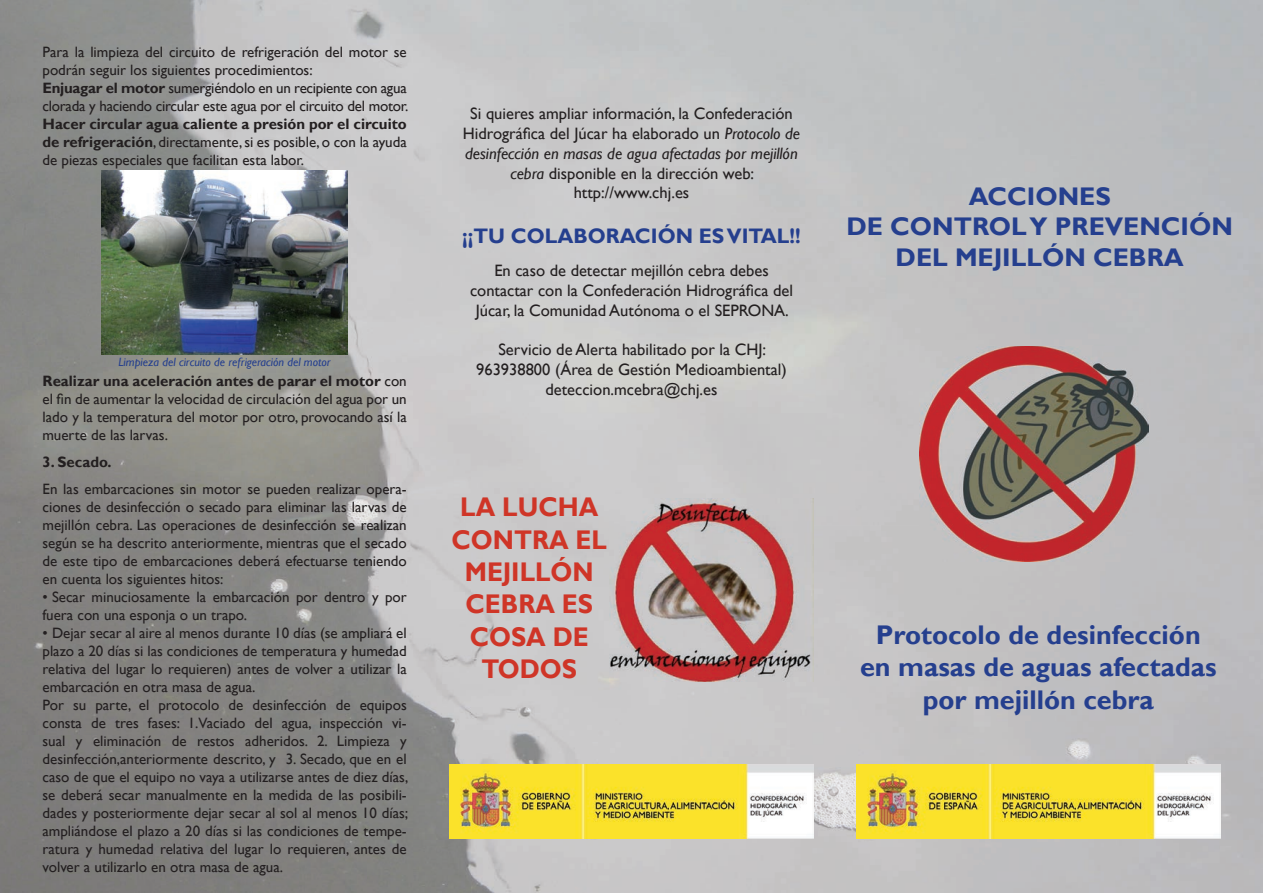
<style>
.page{position:relative;width:1263px;height:893px;background:#fff}
.page>*{position:absolute;margin:0;border:0;box-sizing:border-box;transform-origin:0 0}
.t1{font:700 27px/32.4px "Gill Sans";color:#253f8e;text-align:center}
.t2{font:700 27px/32.4px "Gill Sans";color:#cf3527;text-align:center;scale:.93 1}
.t3{font:700 25.5px/30.6px "Gill Sans";color:#253f8e;text-align:center}
.t4{font:700 21px "Gill Sans";color:#253f8e}
.t5{font:16.5px/19.8px "Gill Sans";color:#231f20;text-align:center}
.t6{font:15px/18px "Gill Sans";color:#231f20}
.t7{font:700 15px "Gill Sans";color:#231f20}
.t8{font:italic 12px "Gill Sans";color:#253f8e}
.s1{font-weight:700}
.s2{font-style:italic}
</style>
<div class="page">
<img style="left:0;top:0;width:1105px;height:367px">
<div style="left:1105px;top:0;width:158px;height:893px;background:#bbbcbe"></div>
<img style="left:0;top:367px;width:631px;height:526px">
<div style="left:790px;top:525px;width:315px;height:368px;background:#c3c2c2"></div>
<img style="left:449px;top:764px;width:365px;height:75px">
<img style="left:919px;top:346px;width:229px;height:215px">
<img style="left:856px;top:764px;width:364px;height:75px">
<img style="left:102px;top:170px;width:246px;height:185px">
<img style="left:609px;top:499px;width:205px;height:183px">
<p class="t6" style="left:43px;top:43px;width:366px">Para la limpieza del circuito de refrigeración del motor se podrán seguir los siguientes procedimientos:</p>
<p class="t6" style="left:43px;top:79px;width:367px"><span class="s1">Enjuagar el motor</span> sumergiéndolo en un recipiente con agua clorada y haciendo circular este agua por el circuito del motor.</p>
<p class="t6" style="left:43px;top:116px;width:366px;text-align:justify"><span class="s1">Hacer circular agua caliente a presión por el circuito de refrigeración</span>, directamente, si es posible, o con la ayuda de piezas especiales que facilitan esta labor.</p>
<p class="t8" style="left:119px;top:355px;width:214px">Limpieza del circuito de refrigeración del motor</p>
<p class="t6" style="left:43px;top:373px;width:366px;text-align:justify"><span class="s1">Realizar una aceleración antes de parar el motor</span> con el fin de aumentar la velocidad de circulación del agua por un lado y la temperatura del motor por otro, provocando así la muerte de las larvas.</p>
<p class="t7" style="left:43px;top:453px;width:71px">3. Secado.</p>
<p class="t6" style="left:43px;top:480px;width:366px;text-align:justify">En las embarcaciones sin motor se pueden realizar opera&shy;ciones de desinfección o secado para eliminar las larvas de mejillón cebra. Las operaciones de desinfección se realizan según se ha descrito anteriormente, mientras que el secado de este tipo de embarcaciones deberá efectuarse teniendo en cuenta los siguientes hitos:</p>
<p class="t6" style="left:43px;top:588px;width:366px">• Secar minuciosamente la embarcación por dentro y por fuera con una esponja o un trapo.</p>
<p class="t6" style="left:43px;top:624px;width:367px">• Dejar secar al aire al menos durante 10 días (se ampliará el plazo a 20 días si las condiciones de temperatura y humedad relativa del lugar lo requieren) antes de volver a utilizar la embarcación en otra masa de agua.<br>Por su parte, el protocolo de desinfección de equipos consta de tres fases: 1.Vaciado del agua, inspección vi&shy;sual y eliminación de restos adheridos. 2. Limpieza y desinfección,anteriormente descrito, y 3. Secado, que en el caso de que el equipo no vaya a utilizarse antes de diez días, se deberá secar manualmente en la medida de las posibili&shy;dades y posteriormente dejar secar al sol al menos 10 días; ampliándose el plazo a 20 días si las condiciones de tempe&shy;ratura y humedad relativa del lugar lo requieren, antes de volver a utilizarlo en otra masa de agua.</p>
<p class="t5" style="left:463px;top:104px;width:339px">Si quieres ampliar información, la Confederación Hidrográfica del Júcar ha elaborado un <span class="s2">Protocolo de desinfección en masas de agua afectadas por mejillón cebra</span> disponible en la dirección web: http://www.chj.es</p>
<h3 class="t4" style="left:462px;top:224px;width:340px">¡¡TU COLABORACIÓN ES VITAL!!</h3>
<p class="t5" style="left:470px;top:261px;width:324px">En caso de detectar mejillón cebra debes contactar con la Confederación Hidrográfica del<br>Júcar, la Comunidad Autónoma o el SEPRONA.</p>
<p class="t5" style="left:476px;top:340px;width:312px">Servicio de Alerta habilitado por la CHJ:<br>963938800 (Área de Gestión Medioambiental) deteccion.mcebra@chj.es</p>
<h1 class="t2" style="left:451px;top:492px;width:169px">LA LUCHA<br>CONTRA EL<br>MEJILLÓN<br>CEBRA ES<br>COSA DE<br>TODOS</h1>
<h2 class="t3" style="left:846px;top:182px;width:388px">ACCIONES<br>DE CONTROL Y PREVENCIÓN<br>DEL MEJILLÓN CEBRA</h2>
<h1 class="t1" style="left:860px;top:619px;width:358px">Protocolo de desinfección en masas de aguas afectadas por mejillón cebra</h1>
</div>
